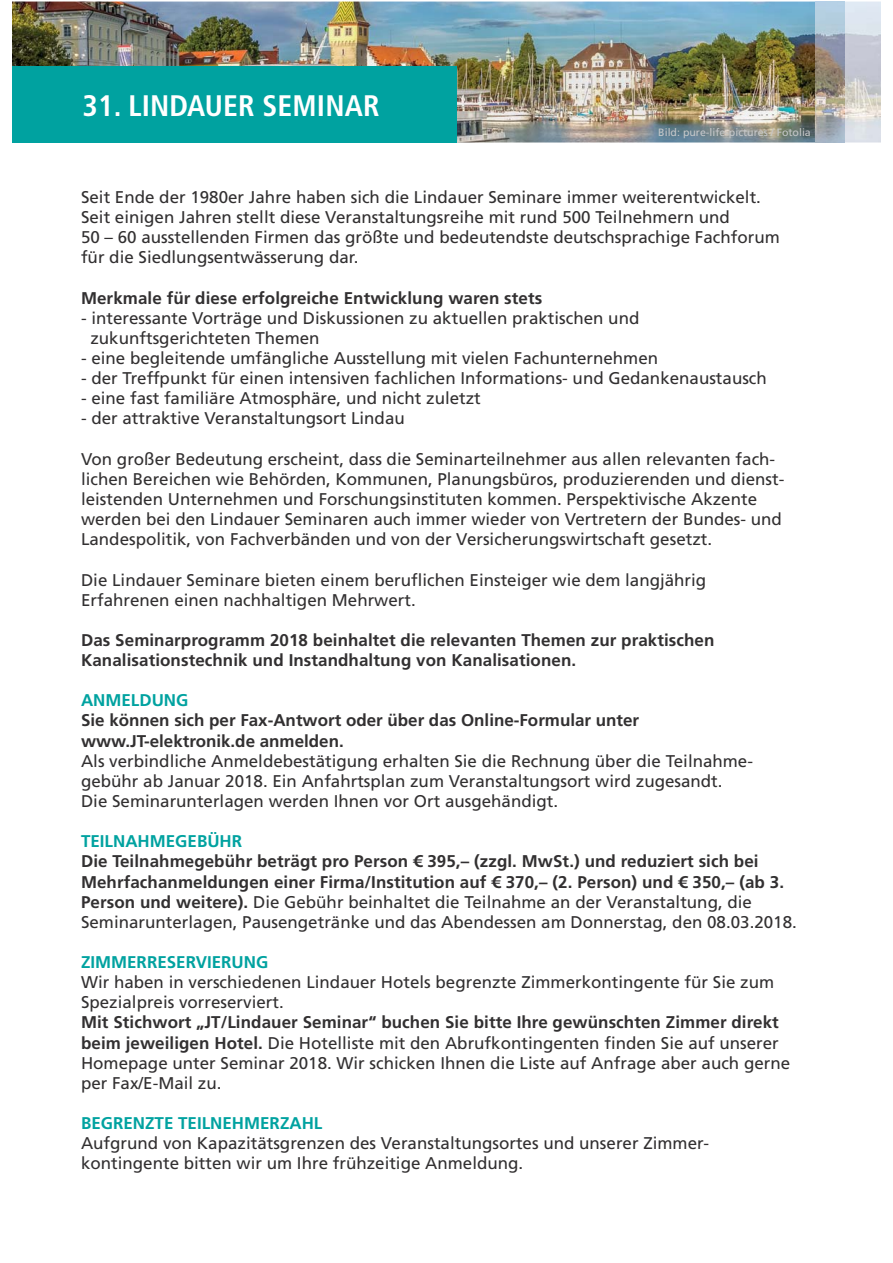
<style>
.page{position:relative;width:893px;height:1263px;background:#fff}
.page>*{position:absolute;margin:0;border:0;box-sizing:border-box;transform-origin:0 0}
.t1{font:700 condensed 29.7px "Frutiger LT Std";letter-spacing:.005em;color:#fff}
.t2{font:16.95px/20.1px "Frutiger LT Std";color:#323031}
.t3{font:700 16.95px/20.1px "Frutiger LT Std";letter-spacing:.005em;color:#323031}
.t4{font:700 16.95px "Frutiger LT Std";color:#00a2a0}
.t5{font:10.65px "Frutiger LT Std";color:#c6c8ca}
.s1{font-weight:400}
.s2{font-weight:700}
</style>
<div class="page">
<img style="left:12px;top:2px;width:803px;height:141px">
<div style="left:12px;top:66px;width:445px;height:77px;background:#00a2a0"></div>
<img style="left:815px;top:2px;width:65px;height:141px">
<h1 class="t1" style="left:82px;top:89px;width:298px">31. LINDAUER SEMINAR</h1>
<p class="t5" style="left:658px;top:127px;width:154px">Bild: pure-life-pictures / Fotolia</p>
<p class="t2" style="left:81px;top:188px;width:700px">Seit Ende der 1980er Jahre haben sich die Lindauer Seminare immer weiterentwickelt.<br>Seit einigen Jahren stellt diese Veranstaltungsreihe mit rund 500 Teilnehmern und<br>50 – 60 ausstellenden Firmen das größte und bedeutendste deutschsprachige Fachforum für die Siedlungsentwässerung dar.</p>
<p class="t3" style="left:81px;top:289px;width:463px">Merkmale für diese erfolgreiche Entwicklung waren stets</p>
<p class="t2" style="left:90px;top:309px;width:550px;text-indent:-9px">- interessante Vorträge und Diskussionen zu aktuellen praktischen und zukunftsgerichteten Themen</p>
<p class="t2" style="left:81px;top:349px;width:578px">- eine begleitende umfängliche Ausstellung mit vielen Fachunternehmen</p>
<p class="t2" style="left:81px;top:369px;width:687px">- der Treffpunkt für einen intensiven fachlichen Informations- und Gedankenaustausch</p>
<p class="t2" style="left:81px;top:389px;width:401px">- eine fast familiäre Atmosphäre, und nicht zuletzt</p>
<p class="t2" style="left:81px;top:409px;width:325px">- der attraktive Veranstaltungsort Lindau</p>
<p class="t2" style="left:81px;top:449px;width:705px">Von großer Bedeutung erscheint, dass die Seminarteilnehmer aus allen relevanten fach&shy;lichen Bereichen wie Behörden, Kommunen, Planungsbüros, produzierenden und dienst&shy;leistenden Unternehmen und Forschungsinstituten kommen. Perspektivische Akzente werden bei den Lindauer Seminaren auch immer wieder von Vertretern der Bundes- und Landespolitik, von Fachverbänden und von der Versicherungswirtschaft gesetzt.</p>
<p class="t2" style="left:81px;top:570px;width:626px">Die Lindauer Seminare bieten einem beruflichen Einsteiger wie dem langjährig<br>Erfahrenen einen nachhaltigen Mehrwert.</p>
<p class="t3" style="left:81px;top:631px;width:635px">Das Seminarprogramm 2018 beinhaltet die relevanten Themen zur praktischen<br>Kanalisationstechnik und Instandhaltung von Kanalisationen.</p>
<p class="t4" style="left:81px;top:693px;width:109px">ANMELDUNG</p>
<p class="t3" style="left:81px;top:711px;width:559px">Sie können sich per Fax-Antwort oder über das Online-Formular unter www.JT-elektronik.de anmelden.</p>
<p class="t2" style="left:81px;top:752px;width:673px">Als verbindliche Anmeldebestätigung erhalten Sie die Rechnung über die Teilnahme&shy;gebühr ab Januar 2018. Ein Anfahrtsplan zum Veranstaltungsort wird zugesandt.<br>Die Seminarunterlagen werden Ihnen vor Ort ausgehändigt.</p>
<p class="t4" style="left:81px;top:834px;width:163px">TEILNAHMEGEBÜHR</p>
<p class="t3" style="left:81px;top:852px;width:717px">Die Teilnahmegebühr beträgt pro Person € 395,– (zzgl. MwSt.) und reduziert sich bei Mehrfachanmeldungen einer Firma/Institution auf € 370,– (2. Person) und € 350,– (ab 3.<br>Person und weitere). <span class="s1">Die Gebühr beinhaltet die Teilnahme an der Veranstaltung, die Seminarunterlagen, Pausengetränke und das Abendessen am Donnerstag, den 08.03.2018.</span></p>
<p class="t4" style="left:81px;top:955px;width:189px">ZIMMERRESERVIERUNG</p>
<p class="t2" style="left:81px;top:973px;width:694px">Wir haben in verschiedenen Lindauer Hotels begrenzte Zimmerkontingente für Sie zum<br>Spezialpreis vorreserviert.</p>
<p class="t2" style="left:81px;top:1013px;width:710px"><span class="s2">Mit Stichwort „JT/Lindauer Seminar“ buchen Sie bitte Ihre gewünschten Zimmer direkt beim jeweiligen Hotel.</span> Die Hotelliste mit den Abrufkontingenten finden Sie auf unserer Homepage unter Seminar 2018. Wir schicken Ihnen die Liste auf Anfrage aber auch gerne per Fax/E-Mail zu.</p>
<p class="t4" style="left:81px;top:1116px;width:243px">BEGRENZTE TEILNEHMERZAHL</p>
<p class="t2" style="left:81px;top:1134px;width:629px">Aufgrund von Kapazitätsgrenzen des Veranstaltungsortes und unserer Zimmer&shy;kontingente bitten wir um Ihre frühzeitige Anmeldung.</p>
</div>
